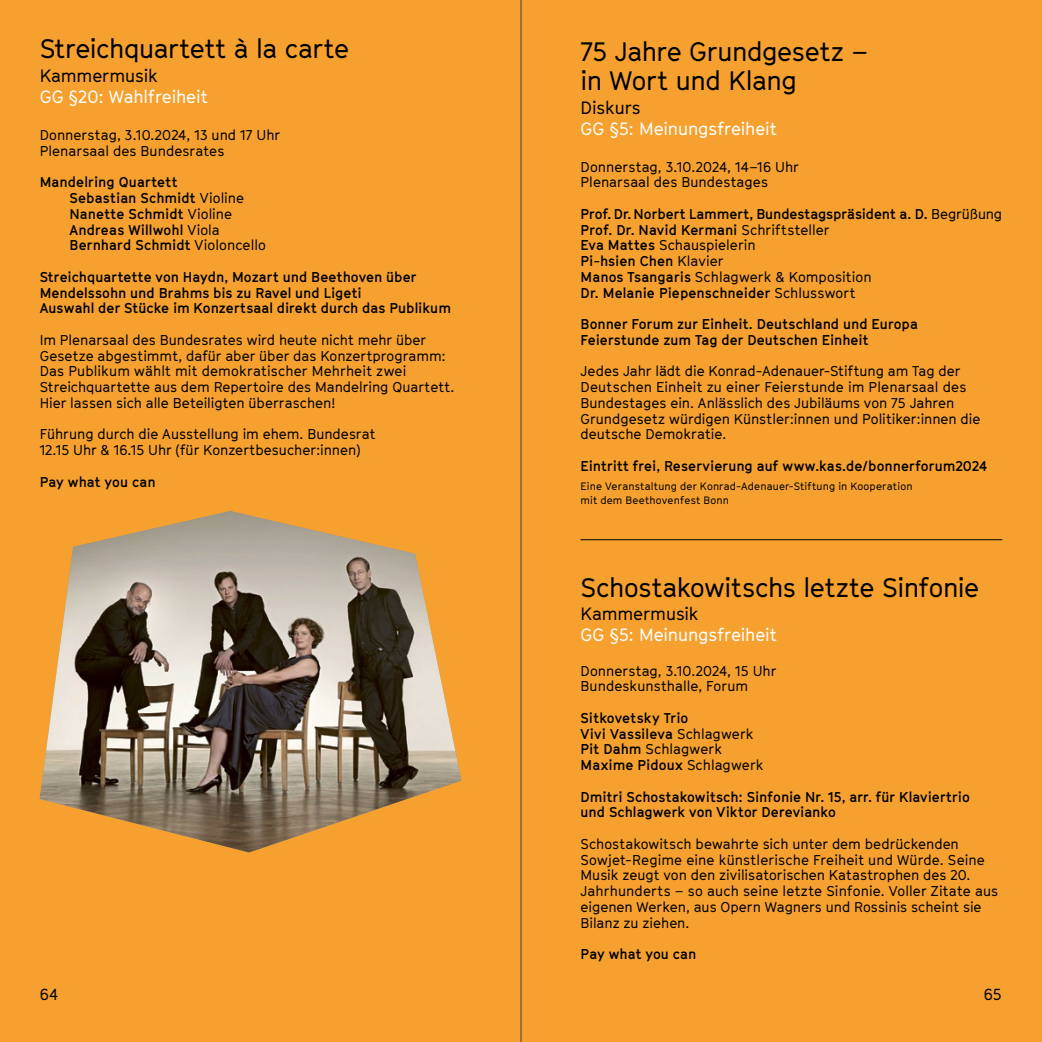
<style>
.page{position:relative;width:1042px;height:1042px;background:#fff}
.page>*{position:absolute;margin:0;border:0;box-sizing:border-box;transform-origin:0 0}
.Titel{font:26.25px/28.9px "GT Cinetype";letter-spacing:-.015em;color:#000}
.Zusatz_klein{font:26.25px "GT Cinetype";letter-spacing:-.015em;color:#000}
.Untertitel{font:17.5px/21px "GT Cinetype";letter-spacing:-.01em;color:#fff}
.Seitenzahl{font:15.75px "GT Cinetype";color:#000}
.Infos_2{font:14px/15.8px "GT Cinetype";color:#000}
.Künstler_innnen{font:700 14px/15.8px "GT Cinetype";letter-spacing:.005em;color:#000}
.Infos{font:700 14px/15.8px "GT Cinetype";color:#000}
.Datum___Ort{font:14px/15.8px "GT Cinetype";letter-spacing:.005em;color:#000}
.Preis{font:700 14px "GT Cinetype";letter-spacing:.005em;color:#000}
.Zusatz_klein-2{font:10.5px/14px "GT Cinetype";letter-spacing:.015em;color:#000}
.s1{color:#000}
.s2{font-weight:400}
</style>
<div class="page">
<div style="left:521px;top:0;width:521px;height:1042px;background:#f6a12f"></div>
<div style="left:0;top:0;width:521px;height:1042px;background:#f6a12f"></div>
<hr style="left:580px;top:539px;width:422px;height:1px;background:#000">
<img style="left:40px;top:511px;width:421px;height:341px">
<hr style="left:521px;top:0;width:1px;height:1042px;background:#454343">
<p class="Zusatz_klein" style="left:40px;top:33px;width:311px">Streichquartett à la carte</p>
<p class="Untertitel" style="left:40px;top:65px;width:170px"><span class="s1">Kammermusik<br></span>GG §20: Wahlfreiheit</p>
<p class="Datum___Ort" style="left:40px;top:127px;width:242px">Donnerstag, 3.10.2024, 13 und 17 Uhr<br>Plenarsaal des Bundesrates</p>
<p class="Künstler_innnen" style="left:69px;top:174px;width:198px;text-indent:-30px">Mandelring Quartett<br>Sebastian Schmidt <span class="s2">Violine<br></span>Nanette Schmidt <span class="s2">Violine<br></span>Andreas Willwohl <span class="s2">Viola<br></span>Bernhard Schmidt <span class="s2">Violoncello</span></p>
<p class="Infos" style="left:40px;top:269px;width:413px">Streichquartette von Haydn, Mozart und Beethoven über<br>Mendelssohn und Brahms bis zu Ravel und Ligeti<br>Auswahl der Stücke im Konzertsaal direkt durch das Publikum</p>
<p class="Infos_2" style="left:40px;top:332px;width:416px">Im Plenarsaal des Bundesrates wird heute nicht mehr über Gesetze abgestimmt, dafür aber über das Konzertprogramm:<br>Das Publikum wählt mit demokratischer Mehrheit zwei Streichquartette aus dem Repertoire des Mandelring Quartett.<br>Hier lassen sich alle Beteiligten überraschen!</p>
<p class="Infos_2" style="left:40px;top:426px;width:337px">Führung durch die Ausstellung im ehem. Bundesrat<br>12.15 Uhr &amp; 16.15 Uhr (für Konzertbesucher:innen)</p>
<p class="Preis" style="left:40px;top:473px;width:117px">Pay what you can</p>
<p class="Titel" style="left:580px;top:37px;width:289px">75 Jahre Grundgesetz – in Wort und Klang</p>
<p class="Untertitel" style="left:580px;top:97px;width:198px"><span class="s1">Diskurs<br></span>GG §5: Meinungsfreiheit</p>
<p class="Datum___Ort" style="left:580px;top:158px;width:220px">Donnerstag, 3.10.2024, 14–16 Uhr<br>Plenarsaal des Bundestages</p>
<p class="Künstler_innnen" style="left:580px;top:206px;width:423px">Prof. Dr. Norbert Lammert, Bundestagspräsident a. D. <span class="s2">Begrüßung </span>Prof. Dr. Navid Kermani <span class="s2">Schriftsteller<br></span>Eva Mattes <span class="s2">Schauspielerin<br></span>Pi-hsien Chen <span class="s2">Klavier<br></span>Manos Tsangaris <span class="s2">Schlagwerk &amp; Komposition<br></span>Dr. Melanie Piepenschneider <span class="s2">Schlusswort</span></p>
<p class="Infos" style="left:580px;top:316px;width:339px">Bonner Forum zur Einheit. Deutschland und Europa<br>Feierstunde zum Tag der Deutschen Einheit</p>
<p class="Infos_2" style="left:580px;top:363px;width:401px">Jedes Jahr lädt die Konrad-Adenauer-Stiftung am Tag der Deutschen Einheit zu einer Feierstunde im Plenarsaal des Bundestages ein. Anlässlich des Jubiläums von 75 Jahren Grundgesetz würdigen Künstler:innen und Politiker:innen die deutsche Demokratie.</p>
<p class="Preis" style="left:580px;top:457px;width:408px">Eintritt frei, Reservierung auf www.kas.de/bonnerforum2024</p>
<p class="Zusatz_klein-2" style="left:580px;top:479px;width:333px">Eine Veranstaltung der Konrad-Adenauer-Stiftung in Kooperation mit dem Beethovenfest Bonn</p>
<p class="Titel" style="left:580px;top:572px;width:400px">Schostakowitschs letzte Sinfonie</p>
<p class="Untertitel" style="left:580px;top:603px;width:198px"><span class="s1">Kammermusik<br></span>GG §5: Meinungsfreiheit</p>
<p class="Datum___Ort" style="left:580px;top:662px;width:197px">Donnerstag, 3.10.2024, 15 Uhr<br>Bundeskunsthalle, Forum</p>
<p class="Künstler_innnen" style="left:580px;top:710px;width:185px">Sitkovetsky Trio<br>Vivi Vassileva <span class="s2">Schlagwerk<br></span>Pit Dahm <span class="s2">Schlagwerk<br></span>Maxime Pidoux <span class="s2">Schlagwerk</span></p>
<p class="Infos" style="left:580px;top:788px;width:391px">Dmitri Schostakowitsch: Sinfonie Nr. 15, arr. für Klaviertrio und Schlagwerk von Viktor Derevianko</p>
<p class="Infos_2" style="left:580px;top:836px;width:419px">Schostakowitsch bewahrte sich unter dem bedrückenden Sowjet-Regime eine künstlerische Freiheit und Würde. Seine Musik zeugt von den zivilisatorischen Katastrophen des 20.<br>Jahrhunderts – so auch seine letzte Sinfonie. Voller Zitate aus eigenen Werken, aus Opern Wagners und Rossinis scheint sie Bilanz zu ziehen.</p>
<p class="Preis" style="left:580px;top:946px;width:117px">Pay what you can</p>
<p class="Seitenzahl" style="left:40px;top:985px;width:20px">64</p>
<p class="Seitenzahl" style="left:983px;top:985px;width:20px">65</p>
</div>
